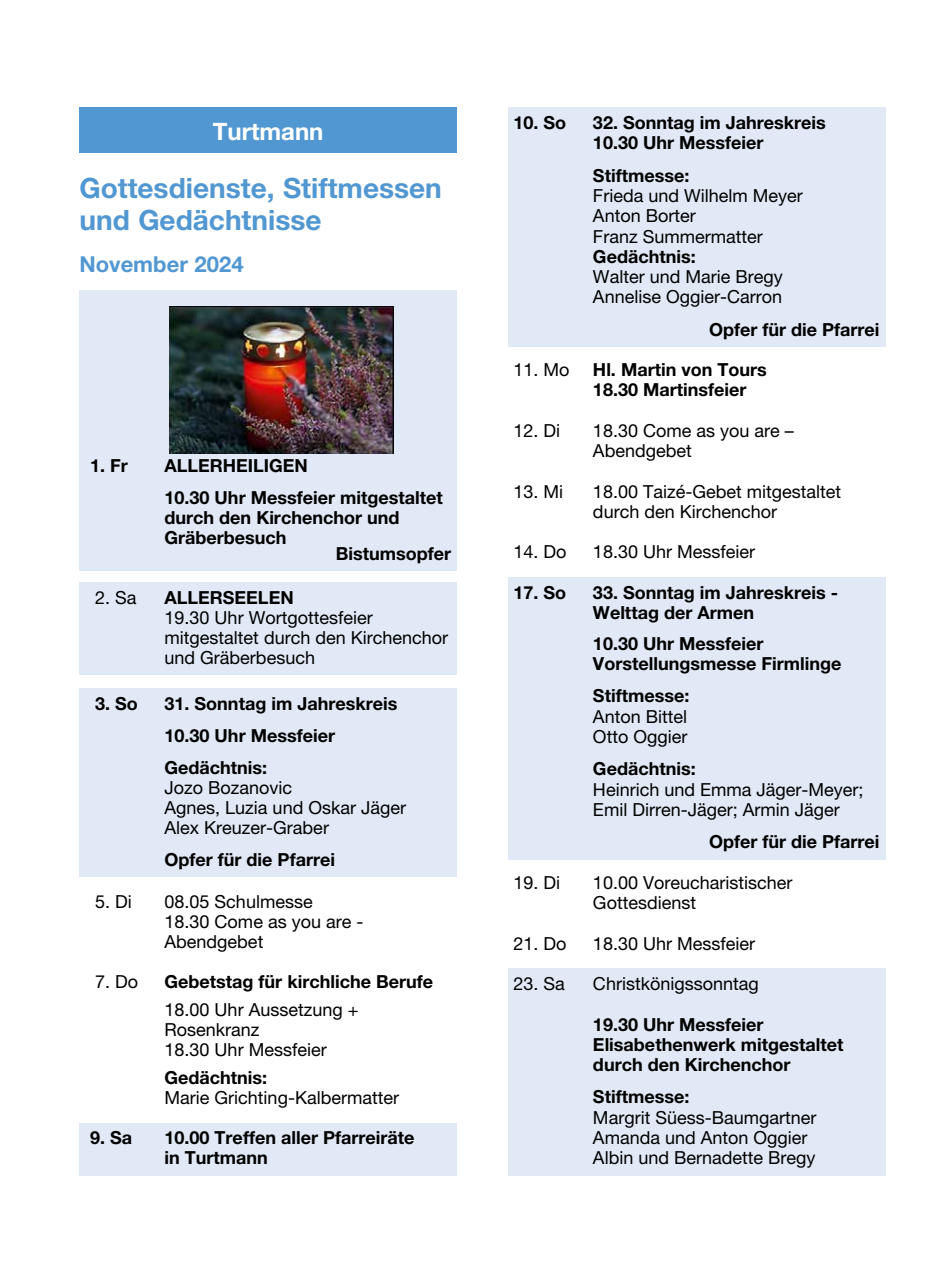
<style>
.page{position:relative;width:942px;height:1276px;background:#fff}
.page>*{position:absolute;margin:0;border:0;box-sizing:border-box;transform-origin:0 0}
.t1{font:700 28px/32px "Helvetica Neue LT Pro";color:#5197d2}
.t2{font:700 24px "Helvetica Neue LT Pro";color:#fff}
.t3{font:700 22px "Helvetica Neue LT Pro";color:#5197d2}
.t4{font:18px/20.2px "Helvetica Neue LT Pro";color:#000}
.t5{font:700 18px/20.2px "Helvetica Neue LT Pro";color:#000}
</style>
<div class="page">
<div style="left:79px;top:108px;width:377px;height:45px;background:#5197d2"></div>
<div style="left:507px;top:108px;width:377px;height:32px;background:#e1e9f7"></div>
<div style="left:507px;top:140px;width:377px;height:32px;background:#e1e9f7"></div>
<div style="left:507px;top:160px;width:377px;height:33px;background:#e1e9f7"></div>
<div style="left:507px;top:181px;width:377px;height:32px;background:#e1e9f7"></div>
<div style="left:507px;top:201px;width:377px;height:32px;background:#e1e9f7"></div>
<div style="left:507px;top:221px;width:377px;height:32px;background:#e1e9f7"></div>
<div style="left:507px;top:241px;width:377px;height:33px;background:#e1e9f7"></div>
<div style="left:507px;top:262px;width:377px;height:32px;background:#e1e9f7"></div>
<div style="left:507px;top:294px;width:377px;height:32px;background:#e1e9f7"></div>
<div style="left:507px;top:314px;width:377px;height:33px;background:#e1e9f7"></div>
<div style="left:507px;top:577px;width:377px;height:53px;background:#e1e9f7"></div>
<div style="left:507px;top:628px;width:377px;height:53px;background:#e1e9f7"></div>
<div style="left:507px;top:681px;width:377px;height:32px;background:#e1e9f7"></div>
<div style="left:507px;top:701px;width:377px;height:32px;background:#e1e9f7"></div>
<div style="left:507px;top:721px;width:377px;height:32px;background:#e1e9f7"></div>
<div style="left:507px;top:734px;width:377px;height:32px;background:#e1e9f7"></div>
<div style="left:507px;top:754px;width:377px;height:32px;background:#e1e9f7"></div>
<div style="left:507px;top:774px;width:377px;height:52px;background:#e1e9f7"></div>
<div style="left:507px;top:807px;width:377px;height:32px;background:#e1e9f7"></div>
<div style="left:507px;top:827px;width:377px;height:32px;background:#e1e9f7"></div>
<div style="left:507px;top:968px;width:377px;height:33px;background:#e1e9f7"></div>
<div style="left:507px;top:989px;width:377px;height:32px;background:#e1e9f7"></div>
<div style="left:507px;top:1009px;width:377px;height:73px;background:#e1e9f7"></div>
<div style="left:507px;top:1082px;width:377px;height:32px;background:#e1e9f7"></div>
<div style="left:507px;top:1102px;width:377px;height:32px;background:#e1e9f7"></div>
<div style="left:507px;top:1122px;width:377px;height:32px;background:#e1e9f7"></div>
<div style="left:507px;top:1143px;width:377px;height:32px;background:#e1e9f7"></div>
<div style="left:79px;top:290px;width:377px;height:32px;background:#e1e9f7"></div>
<div style="left:79px;top:310px;width:377px;height:32px;background:#e1e9f7"></div>
<div style="left:79px;top:330px;width:377px;height:32px;background:#e1e9f7"></div>
<div style="left:79px;top:350px;width:377px;height:32px;background:#e1e9f7"></div>
<div style="left:79px;top:370px;width:377px;height:32px;background:#e1e9f7"></div>
<div style="left:79px;top:390px;width:377px;height:32px;background:#e1e9f7"></div>
<div style="left:79px;top:410px;width:377px;height:32px;background:#e1e9f7"></div>
<div style="left:79px;top:430px;width:377px;height:32px;background:#e1e9f7"></div>
<div style="left:79px;top:462px;width:377px;height:32px;background:#e1e9f7"></div>
<div style="left:79px;top:482px;width:377px;height:72px;background:#e1e9f7"></div>
<div style="left:79px;top:538px;width:377px;height:32px;background:#e1e9f7"></div>
<div style="left:79px;top:582px;width:377px;height:32px;background:#e1e9f7"></div>
<div style="left:79px;top:602px;width:377px;height:72px;background:#e1e9f7"></div>
<div style="left:79px;top:688px;width:377px;height:32px;background:#e1e9f7"></div>
<div style="left:79px;top:720px;width:377px;height:33px;background:#e1e9f7"></div>
<div style="left:79px;top:752px;width:377px;height:33px;background:#e1e9f7"></div>
<div style="left:79px;top:772px;width:377px;height:33px;background:#e1e9f7"></div>
<div style="left:79px;top:792px;width:377px;height:33px;background:#e1e9f7"></div>
<div style="left:79px;top:824px;width:377px;height:33px;background:#e1e9f7"></div>
<div style="left:79px;top:844px;width:377px;height:33px;background:#e1e9f7"></div>
<div style="left:79px;top:1123px;width:377px;height:52px;background:#e1e9f7"></div>
<img style="left:169px;top:306px;width:224px;height:147px">
<h2 class="t2" style="left:213px;top:116px;width:112px">Turtmann</h2>
<p class="t5" style="left:513px;top:112px;width:54px">10. So</p>
<p class="t5" style="left:592px;top:112px;width:234px">32. Sonntag im Jahreskreis<br>10.30 Uhr Messfeier</p>
<p class="t5" style="left:592px;top:165px;width:98px">Stiftmesse:</p>
<p class="t4" style="left:592px;top:185px;width:211px">Frieda und Wilhelm Meyer<br>Anton Borter<br>Franz Summermatter</p>
<p class="t5" style="left:592px;top:246px;width:104px">Gedächtnis:</p>
<p class="t4" style="left:592px;top:266px;width:191px">Walter und Marie Bregy<br>Annelise Oggier-Carron</p>
<p class="t5" style="left:708px;top:319px;width:172px">Opfer für die Pfarrei</p>
<p class="t4" style="left:513px;top:359px;width:58px">11. Mo</p>
<p class="t5" style="left:592px;top:359px;width:175px">Hl. Martin von Tours<br>18.30 Martinsfeier</p>
<p class="t4" style="left:513px;top:420px;width:48px">12. Di</p>
<p class="t4" style="left:592px;top:420px;width:202px">18.30 Come as you are –<br>Abendgebet</p>
<p class="t4" style="left:513px;top:481px;width:51px">13. Mi</p>
<p class="t4" style="left:592px;top:481px;width:250px">18.00 Taizé-Gebet mitgestaltet durch den Kirchenchor</p>
<p class="t4" style="left:513px;top:542px;width:55px">14. Do</p>
<p class="t4" style="left:592px;top:542px;width:164px">18.30 Uhr Messfeier</p>
<p class="t5" style="left:513px;top:582px;width:54px">17. So</p>
<p class="t5" style="left:592px;top:582px;width:246px">33. Sonntag im Jahreskreis -<br>Welttag der Armen</p>
<p class="t5" style="left:592px;top:633px;width:250px">10.30 Uhr Messfeier<br>Vorstellungsmesse Firmlinge</p>
<p class="t5" style="left:592px;top:685px;width:98px">Stiftmesse:</p>
<p class="t4" style="left:592px;top:706px;width:96px">Anton Bittel<br>Otto Oggier</p>
<p class="t5" style="left:592px;top:758px;width:104px">Gedächtnis:</p>
<p class="t4" style="left:592px;top:779px;width:272px">Heinrich und Emma Jäger-Meyer;<br>Emil Dirren-Jäger; Armin Jäger</p>
<p class="t5" style="left:708px;top:831px;width:172px">Opfer für die Pfarrei</p>
<p class="t4" style="left:513px;top:872px;width:48px">19. Di</p>
<p class="t4" style="left:592px;top:872px;width:201px">10.00 Voreucharistischer<br>Gottesdienst</p>
<p class="t4" style="left:513px;top:932px;width:55px">21. Do</p>
<p class="t4" style="left:592px;top:932px;width:164px">18.30 Uhr Messfeier</p>
<p class="t4" style="left:513px;top:973px;width:53px">23. Sa</p>
<p class="t4" style="left:592px;top:973px;width:167px">Christkönigssonntag</p>
<p class="t5" style="left:592px;top:1013px;width:252px">19.30 Uhr Messfeier<br>Elisabethenwerk mitgestaltet durch den Kirchenchor</p>
<p class="t5" style="left:592px;top:1086px;width:98px">Stiftmesse:</p>
<p class="t4" style="left:592px;top:1107px;width:225px">Margrit Süess-Baumgartner<br>Amanda und Anton Oggier<br>Albin und Bernadette Bregy</p>
<h1 class="t1" style="left:79px;top:171px;width:364px">Gottesdienste, Stiftmessen und Gedächtnisse</h1>
<p class="t3" style="left:79px;top:250px;width:166px">November 2024</p>
<p class="t5" style="left:90px;top:455px;width:39px">1. Fr</p>
<p class="t5" style="left:164px;top:449px;width:279px;line-height:32px">ALLERHEILIGEN<br>10.30 Uhr Messfeier mitgestaltet</p>
<p class="t5" style="left:164px;top:507px;width:236px">durch den Kirchenchor und<br>Gräberbesuch</p>
<p class="t5" style="left:335px;top:543px;width:117px">Bistumsopfer</p>
<p class="t4" style="left:95px;top:587px;width:43px">2. Sa</p>
<p class="t5" style="left:164px;top:587px;width:131px">ALLERSEELEN</p>
<p class="t4" style="left:164px;top:607px;width:285px">19.30 Uhr Wortgottesfeier mitgestaltet durch den Kirchenchor und Gräberbesuch</p>
<p class="t5" style="left:95px;top:693px;width:44px">3. So</p>
<p class="t5" style="left:164px;top:687px;width:234px;line-height:32px">31. Sonntag im Jahreskreis<br>10.30 Uhr Messfeier<br>Gedächtnis:</p>
<p class="t4" style="left:164px;top:777px;width:243px">Jozo Bozanovic<br>Agnes, Luzia und Oskar Jäger<br>Alex Kreuzer-Graber</p>
<p class="t5" style="left:164px;top:849px;width:172px">Opfer für die Pfarrei</p>
<p class="t4" style="left:95px;top:891px;width:38px">5. Di</p>
<p class="t4" style="left:164px;top:891px;width:200px">08.05 Schulmesse<br>18.30 Come as you are -<br>Abendgebet</p>
<p class="t4" style="left:95px;top:971px;width:45px">7. Do</p>
<p class="t5" style="left:164px;top:971px;width:270px">Gebetstag für kirchliche Berufe</p>
<p class="t4" style="left:164px;top:999px;width:195px">18.00 Uhr Aussetzung +<br>Rosenkranz<br>18.30 Uhr Messfeier</p>
<p class="t5" style="left:164px;top:1067px;width:104px">Gedächtnis:</p>
<p class="t4" style="left:164px;top:1087px;width:236px">Marie Grichting-Kalbermatter</p>
<p class="t5" style="left:90px;top:1127px;width:44px">9. Sa</p>
<p class="t5" style="left:164px;top:1127px;width:251px">10.00 Treffen aller Pfarreiräte in Turtmann</p>
</div>
